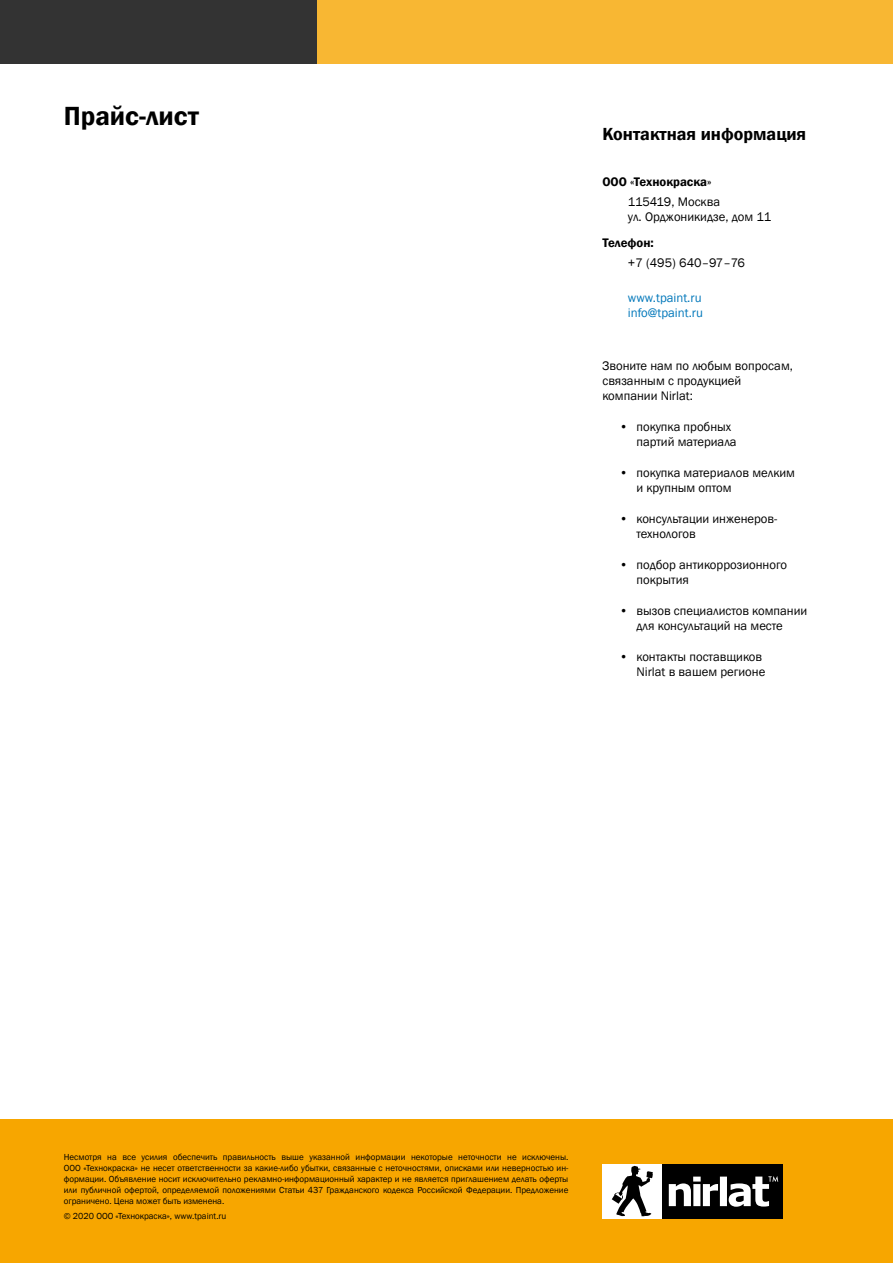
<style>
.page{position:relative;width:893px;height:1263px;background:#fff}
.page>*{position:absolute;margin:0;border:0;box-sizing:border-box;transform-origin:0 0}
.t1{font:600 27px "Franklin Gothic";color:#000}
.t2{font:600 18px "Franklin Gothic";color:#000}
.t3{font:12.75px/15.3px "Franklin Gothic";color:#000}
.t4{font:12.75px/15.3px "Franklin Gothic";color:#0077ba}
.t5{font:600 12.75px "Franklin Gothic";color:#000}
.t6{font:9px/10.8px "Franklin Gothic";color:#000;text-align:justify}
</style>
<div class="page">
<div style="left:0;top:1119px;width:893px;height:144px;background:#f7a600"></div>
<div style="left:317px;top:0;width:576px;height:64px;background:#f8b733"></div>
<div style="left:0;top:0;width:317px;height:64px;background:#333"></div>
<div style="left:662px;top:1164px;width:120px;height:54px;background:#000"></div>
<div style="left:720px;top:1176px;width:7px;height:30px;background:#fff"></div>
<svg style="left:669px;top:1176px;width:49px;height:30px"></svg>
<div style="left:602px;top:1164px;width:60px;height:54px;background:#fff"></div>
<svg style="left:612px;top:1166px;width:41px;height:50px"></svg>
<svg style="left:729px;top:1176px;width:49px;height:31px"></svg>
<h1 class="t1" style="left:64px;top:99px;width:136px">Прайс-лист</h1>
<h2 class="t2" style="left:602px;top:123px;width:205px">Контактная информация</h2>
<h3 class="t5" style="left:602px;top:174px;width:111px">ООО «Технокраска»</h3>
<h3 class="t3" style="left:628px;top:194px;width:145px">115419, Москва<br>ул. Орджоникидзе, дом 11</h3>
<h3 class="t5" style="left:602px;top:235px;width:53px">Телефон:</h3>
<h3 class="t3" style="left:628px;top:255px;width:118px">+7 (495) 640–97–76</h3>
<h3 class="t4" style="left:628px;top:290px;width:77px">www.tpaint.ru info@tpaint.ru</h3>
<h3 class="t3" style="left:602px;top:358px;width:192px">Звоните нам по любым вопросам, связанным с продукцией компании Nirlat:</h3>
<h3 class="t3" style="left:636px;top:419px;width:102px;text-indent:-17px">• покупка пробных партий материала</h3>
<h3 class="t3" style="left:636px;top:465px;width:160px;text-indent:-17px">• покупка материалов мелким и крупным оптом</h3>
<h3 class="t3" style="left:636px;top:511px;width:143px;text-indent:-17px">• консультации инженеров&shy;технологов</h3>
<h3 class="t3" style="left:636px;top:557px;width:152px;text-indent:-17px">• подбор антикоррозионного покрытия</h3>
<h3 class="t3" style="left:619px;top:603px;width:189px;text-align:center">• вызов специалистов компании для консультаций на месте</h3>
<h3 class="t3" style="left:619px;top:649px;width:147px;text-align:right">• контакты поставщиков<br>Nirlat в вашем регионе</h3>
<p class="t6" style="left:64px;top:1152px;width:506px">Несмотря на все усилия обеспечить правильность выше указанной информации некоторые неточности не исключены.<br>ООО «Технокраска» не несет ответственности за какие-либо убытки, связанные с неточностями, описками или неверностью ин&shy;формации. Объявление носит исключительно рекламно-информационный характер и не является приглашением делать оферты или публичной офертой, определяемой положениями Статьи 437 Гражданского кодекса Российской Федерации. Предложение ограничено. Цена может быть изменена.</p>
<p class="t6" style="left:64px;top:1210px;width:164px">© 2020 ООО «Технокраска», www.tpaint.ru</p>
</div>
